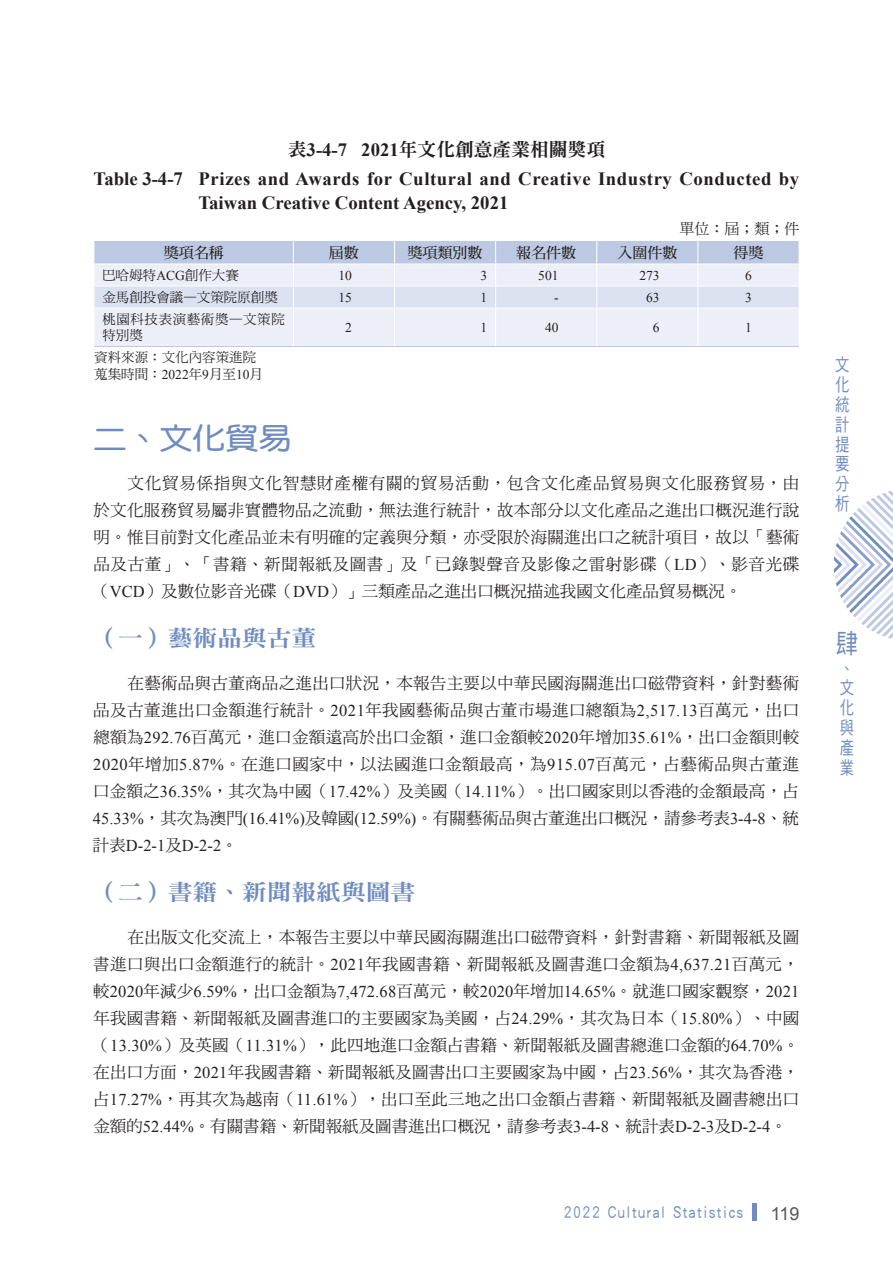
<style>
.page{position:relative;width:893px;height:1263px;background:#fff}
.page>*{position:absolute;margin:0;border:0;box-sizing:border-box;transform-origin:0 0}
.t1{font:30px "DF Yuan Std W7";color:#6f8cc1;scale:1.1 1}
.t2{font:27px "DF Hei Std W5";color:#6f8cc1;scale:.8 1}
.t3{font:22.5px "DF Ming Std W9";color:#6f8cc1;scale:1.1 1}
.t4{font:700 18.75px/24px "Times New Roman";letter-spacing:.03em;color:#231f20}
.t5{font:18.75px "DF Ming Std W9";color:#231f20}
.t6{font:18px "DF Yuan Std W5";letter-spacing:.1em;color:#6f8cc1;scale:.8 1}
.t7{font:18px/19.8px "DF Hei Std W5";color:#6f8cc1;scale:.8 1}
.t8{font:18px "Arial";color:#57585a}
.t9{font:16.5px/27px "DF Ming Std W5";letter-spacing:.015em;color:#231f20;text-align:justify}
.t10{font:16.5px "Times New Roman";letter-spacing:.01em;color:#231f20}
.t11{font:15px "DF Ming Std W7";color:#231f20}
.t12{font:15px "DF Ming Std W5";color:#231f20}
.t13{font:13.5px/16.5px "DF Ming Std W5";color:#231f20}
.t14{font:13.5px "Times New Roman";color:#231f20}
.t15{font:13.5px/16.5px "DF Ming Std W5";letter-spacing:.045em;color:#231f20}
.s1{font-family:"Times New Roman";font-weight:700}
.s2{font-family:"Times New Roman"}
.s3{font-family:"DF Ming Std W5"}
</style>
<div class="page">
<hr style="left:752px;top:1204px;width:4px;height:17px;background:#6f8cc1">
<svg style="left:833px;top:491px;width:60px;height:148px"></svg>
<div style="left:95px;top:309px;width:704px;height:37px;background:#eceff7"></div>
<svg style="left:94px;top:241px;width:705px;height:67px;background:#d7dded"></svg>
<hr style="left:293px;top:308px;width:1px;height:38px;background:#fff">
<hr style="left:394px;top:308px;width:1px;height:38px;background:#fff">
<hr style="left:495px;top:308px;width:1px;height:38px;background:#fff">
<hr style="left:596px;top:308px;width:1px;height:38px;background:#fff">
<hr style="left:697px;top:308px;width:1px;height:38px;background:#fff">
<hr style="left:94px;top:264px;width:199px;height:1px;background:#fff">
<hr style="left:293px;top:264px;width:102px;height:1px;background:#fff">
<hr style="left:395px;top:264px;width:101px;height:1px;background:#fff">
<hr style="left:496px;top:264px;width:101px;height:1px;background:#fff">
<hr style="left:597px;top:264px;width:101px;height:1px;background:#fff">
<hr style="left:698px;top:264px;width:101px;height:1px;background:#fff">
<hr style="left:94px;top:286px;width:199px;height:1px;background:#fff">
<hr style="left:293px;top:286px;width:102px;height:1px;background:#fff">
<hr style="left:395px;top:286px;width:101px;height:1px;background:#fff">
<hr style="left:496px;top:286px;width:101px;height:1px;background:#fff">
<hr style="left:597px;top:286px;width:101px;height:1px;background:#fff">
<hr style="left:698px;top:286px;width:101px;height:1px;background:#fff">
<hr style="left:94px;top:346px;width:199px;height:1px;background:#bdc8e2">
<hr style="left:293px;top:346px;width:102px;height:1px;background:#bdc8e2">
<hr style="left:395px;top:346px;width:101px;height:1px;background:#bdc8e2">
<hr style="left:496px;top:346px;width:101px;height:1px;background:#bdc8e2">
<hr style="left:597px;top:346px;width:101px;height:1px;background:#bdc8e2">
<hr style="left:698px;top:346px;width:101px;height:1px;background:#bdc8e2">
<p class="t5" style="left:288px;top:140px;width:319px">表<span class="s1">3-4-7 2021</span>年文化創意產業相關獎項</p>
<p class="t4" style="left:198px;top:166px;width:602px;text-indent:-105px">Table 3-4-7 Prizes and Awards for Cultural and Creative Industry Conducted by<br>Taiwan Creative Content Agency, 2021</p>
<p class="t12" style="left:679px;top:220px;width:121px">單位：屆；類；件</p>
<p class="t11" style="left:164px;top:244px;width:62px">獎項名稱</p>
<p class="t11" style="left:329px;top:244px;width:31px">屆數</p>
<p class="t11" style="left:408px;top:244px;width:76px">獎項類別數</p>
<p class="t11" style="left:516px;top:244px;width:61px">報名件數</p>
<p class="t11" style="left:617px;top:244px;width:61px">入圍件數</p>
<p class="t11" style="left:733px;top:244px;width:31px">得獎</p>
<p class="t13" style="left:102px;top:266px;width:138px">巴哈姆特<span class="s2">ACG</span>創作大賽</p>
<p class="t14" style="left:338px;top:266px;width:15px">10</p>
<p class="t14" style="left:480px;top:266px;width:8px">3</p>
<p class="t14" style="left:538px;top:266px;width:22px">501</p>
<p class="t14" style="left:639px;top:266px;width:22px">273</p>
<p class="t14" style="left:745px;top:266px;width:8px">6</p>
<p class="t13" style="left:102px;top:289px;width:177px">金馬創投會議—文策院原創獎</p>
<p class="t14" style="left:338px;top:288px;width:15px">15</p>
<p class="t14" style="left:480px;top:288px;width:8px">1</p>
<p class="t14" style="left:554px;top:288px;width:6px">-</p>
<p class="t14" style="left:646px;top:288px;width:15px">63</p>
<p class="t14" style="left:745px;top:288px;width:8px">3</p>
<p class="t15" style="left:102px;top:311px;width:184px">桃園科技表演藝術獎—文策院特別獎</p>
<p class="t14" style="left:345px;top:318px;width:8px">2</p>
<p class="t14" style="left:480px;top:318px;width:8px">1</p>
<p class="t14" style="left:545px;top:318px;width:15px">40</p>
<p class="t14" style="left:653px;top:318px;width:8px">6</p>
<p class="t14" style="left:745px;top:318px;width:8px">1</p>
<p class="t13" style="left:94px;top:349px;width:170px">資料來源：文化內容策進院蒐集時間：<span class="s2">2022</span>年<span class="s2">9</span>月至<span class="s2">10</span>月</p>
<h1 class="t1" style="left:94px;top:422px;width:181px">二、文化貿易</h1>
<p class="t9" style="left:93px;top:469px;width:707px;text-indent:34px">文化貿易係指與文化智慧財產權有關的貿易活動，包含文化產品貿易與文化服務貿易，由於文化服務貿易屬非實體物品之流動，無法進行統計，故本部分以文化產品之進出口概況進行說明。惟目前對文化產品並未有明確的定義與分類，亦受限於海關進出口之統計項目，故以「藝術品及古董」、「書籍、新聞報紙及圖書」及「已錄製聲音及影像之雷射影碟（<span class="s2">LD</span>）、影音光碟（<span class="s2">VCD</span>）及數位影音光碟（<span class="s2">DVD</span>）」三類產品之進出口概況描述我國文化產品貿易概況。</p>
<h3 class="t3" style="left:94px;top:625px;width:204px">（一）藝術品與古董</h3>
<p class="t9" style="left:93px;top:669px;width:708px;text-indent:35px">在藝術品與古董商品之進出口狀況，本報告主要以中華民國海關進出口磁帶資料，針對藝術品及古董進出口金額進行統計。<span class="s2">2021</span>年我國藝術品與古董市場進口總額為<span class="s2">2,517.13</span>百萬元，出口總額為<span class="s2">292.76</span>百萬元，進口金額遠高於出口金額，進口金額較<span class="s2">2020</span>年增加<span class="s2">35.61%</span>，出口金額則較<span class="s2">2020</span>年增加<span class="s2">5.87%</span>。在進口國家中，以法國進口金額最高，為<span class="s2">915.07</span>百萬元，占藝術品與古董進口金額之<span class="s2">36.35%</span>，其次為中國（<span class="s2">17.42%</span>）及美國（<span class="s2">14.11%</span>）。出口國家則以香港的金額最高，占<span class="s2">45.33%</span>，其次為澳門<span class="s2">(16.41%)</span>及韓國<span class="s2">(12.59%)</span>。有關藝術品與古董進出口概況，請參考表<span class="s2">3-4-8</span>、統</p>
<p class="t10" style="left:93px;top:834px;width:146px"><span class="s3">計表</span>D-2-1<span class="s3">及</span>D-2-2<span class="s3">。</span></p>
<h3 class="t3" style="left:94px;top:880px;width:294px">（二）書籍、新聞報紙與圖書</h3>
<p class="t9" style="left:93px;top:923px;width:707px;text-align:right">在出版文化交流上，本報告主要以中華民國海關進出口磁帶資料，針對書籍、新聞報紙及圖<br>書進口與出口金額進行的統計。<span class="s2">2021</span>年我國書籍、新聞報紙及圖書進口金額為<span class="s2">4,637.21</span>百萬元，</p>
<p class="t10" style="left:93px;top:980px;width:708px"><span class="s3">較</span>2020<span class="s3">年減少</span>6.59%<span class="s3">，出口金額為</span>7,472.68<span class="s3">百萬元，較</span>2020<span class="s3">年增加</span>14.65%<span class="s3">。就進口國家觀察，</span>2021</p>
<p class="t9" style="left:93px;top:1004px;width:708px">年我國書籍、新聞報紙及圖書進口的主要國家為美國，占<span class="s2">24.29%</span>，其次為日本（<span class="s2">15.80%</span>）、中國（<span class="s2">13.30%</span>）及英國（<span class="s2">11.31%</span>），此四地進口金額占書籍、新聞報紙及圖書總進口金額的<span class="s2">64.70%</span>。在出口方面，<span class="s2">2021</span>年我國書籍、新聞報紙及圖書出口主要國家為中國，占<span class="s2">23.56%</span>，其次為香港，占<span class="s2">17.27%</span>，再其次為越南（<span class="s2">11.61%</span>），出口至此三地之出口金額占書籍、新聞報紙及圖書總出口金額的<span class="s2">52.44%</span>。有關書籍、新聞報紙及圖書進出口概況，請參考表<span class="s2">3-4-8</span>、統計表<span class="s2">D-2-3</span>及<span class="s2">D-2-4</span>。</p>
<p class="t6" style="left:564px;top:1202px;width:225px">2022 Cultural Statistics</p>
<p class="t8" style="left:771px;top:1202px;width:30px">119</p>
<p class="t7" style="left:835px;top:355px;width:19px;text-align:justify">文化統計提要分析</p>
<h2 class="t2" style="left:836px;top:628px;width:28px">肆</h2>
<p class="t7" style="left:840px;top:658px;width:19px">、文化與產業</p>
</div>
